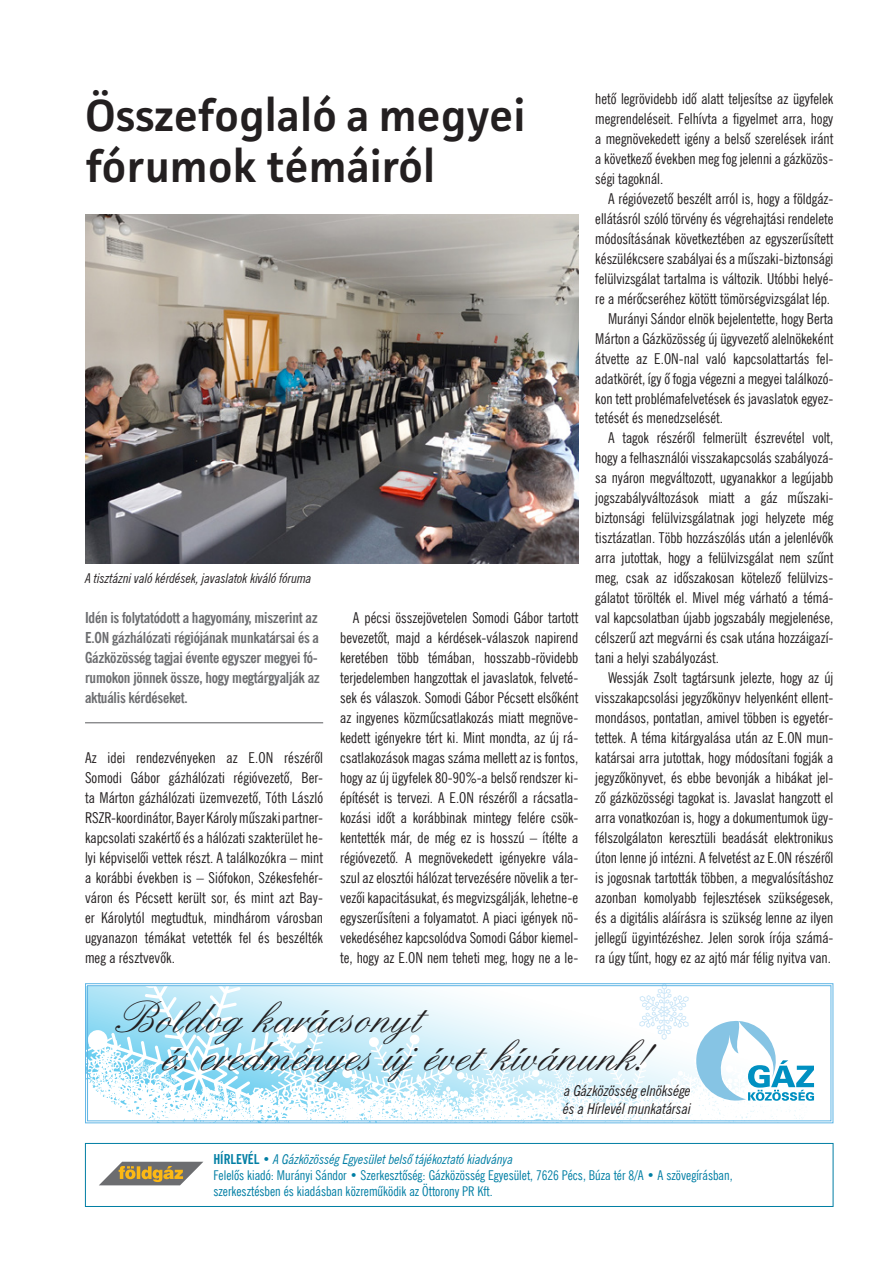
<style>
.page{position:relative;width:893px;height:1263px;background:#fff}
.page>*{position:absolute;margin:0;border:0;box-sizing:border-box;transform-origin:0 0}
.t1{font:46.5px/37.5px "Englische Sch TCE";letter-spacing:-.005em;color:#231f20}
.t2{font:600 45px/51px "Facit";color:#231f20}
.t3{font:15px/20px "News Gothic Condensed";color:#231f20;text-align:justify}
.t4{font:700 condensed 15px/20px "News Gothic";letter-spacing:-.015em;color:#6c6d70}
.t5{font:italic condensed 15px/18px "News Gothic";color:#231f20}
.t6{font:13.5px/16.2px "News Gothic Condensed";color:#007ea4}
.t7{font:italic condensed 13.5px "News Gothic";color:#007ea4}
.t8{font:italic condensed 13.5px "News Gothic";color:#231f20}
.s1{font-weight:700;font-style:normal}
.s2{font-family:"News Gothic Condensed";font-style:normal;font-stretch:normal}
</style>
<div class="page">
<div style="left:85px;top:1143px;width:748px;height:64px;border:1px solid #007ea4"></div>
<svg style="left:99px;top:1162px;width:104px;height:23px"></svg>
<hr style="left:85px;top:722px;width:238px;height:1px;background:#6c6d70">
<img style="left:85px;top:214px;width:493px;height:349px">
<svg style="left:85px;top:983px;width:749px;height:141px"></svg>
<div style="left:87px;top:985px;width:744px;height:136px;border:1px solid #60b5e5"></div>
<svg style="left:639px;top:983px;width:175px;height:121px"></svg>
<h2 class="t2" style="left:85px;top:89px;width:442px">Összefoglaló a megyei fórumok témáiról</h2>
<p class="t3" style="left:595px;top:88px;width:240px">hetô legrövidebb idô alatt teljesítse az ügyfelek megrendeléseit. Felhívta a figyelmet arra, hogy a megnövekedett igény a belsô szerelések iránt a következô években meg fog jelenni a gázközös&shy;ségi tagoknál.</p>
<p class="t3" style="left:608px;top:188px;width:227px">A régióvezetô beszélt arról is, hogy a földgáz-</p>
<p class="t3" style="left:595px;top:208px;width:240px">ellátásról szóló törvény és végrehajtási rendelete</p>
<p class="t3" style="left:595px;top:228px;width:240px">módosításának következtében az egyszerûsített</p>
<p class="t3" style="left:595px;top:248px;width:240px">készülékcsere szabályai és a mûszaki-biztonsági</p>
<p class="t3" style="left:595px;top:268px;width:240px">felülvizsgálat tartalma is változik. Utóbbi helyé-</p>
<p class="t3" style="left:595px;top:288px;width:236px">re a mérôcseréhez kötött tömörségvizsgálat lép.</p>
<p class="t3" style="left:608px;top:308px;width:227px">Murányi Sándor elnök bejelentette, hogy Berta</p>
<p class="t3" style="left:595px;top:328px;width:240px">Márton a Gázközösség új ügyvezetô alelnökeként</p>
<p class="t3" style="left:595px;top:348px;width:240px">átvette az E.ON-nal való kapcsolattartás fel-</p>
<p class="t3" style="left:595px;top:368px;width:240px">adatkörét, így ô fogja végezni a megyei találkozó-</p>
<p class="t3" style="left:595px;top:388px;width:240px">kon tett problémafelvetések és javaslatok egyez-</p>
<p class="t3" style="left:595px;top:408px;width:129px">tetését és menedzselését.</p>
<p class="t3" style="left:608px;top:428px;width:227px">A tagok részérôl felmerült észrevétel volt,</p>
<p class="t3" style="left:595px;top:448px;width:240px">hogy a felhasználói visszakapcsolás szabályozá-</p>
<p class="t3" style="left:595px;top:468px;width:240px">sa nyáron megváltozott, ugyanakkor a legújabb</p>
<p class="t3" style="left:595px;top:488px;width:240px">jogszabályváltozások miatt a gáz mûszaki-</p>
<p class="t3" style="left:595px;top:508px;width:240px">biztonsági felülvizsgálatnak jogi helyzete még</p>
<p class="t3" style="left:595px;top:528px;width:240px">tisztázatlan. Több hozzászólás után a jelenlévôk</p>
<p class="t3" style="left:595px;top:548px;width:240px">arra jutottak, hogy a felülvizsgálat nem szûnt</p>
<p class="t3" style="left:595px;top:568px;width:240px">meg, csak az idôszakosan kötelezô felülvizs-</p>
<p class="t3" style="left:595px;top:588px;width:240px">gálatot törölték el. Mivel még várható a témá-</p>
<p class="t3" style="left:595px;top:608px;width:240px">val kapcsolatban újabb jogszabály megjelenése,</p>
<p class="t3" style="left:595px;top:628px;width:240px">célszerû azt megvárni és csak utána hozzáigazí-</p>
<p class="t3" style="left:595px;top:648px;width:125px">tani a helyi szabályozást.</p>
<p class="t3" style="left:608px;top:668px;width:227px">Wessják Zsolt tagtársunk jelezte, hogy az új</p>
<p class="t3" style="left:595px;top:688px;width:240px">visszakapcsolási jegyzôkönyv helyenként ellent-</p>
<p class="t3" style="left:595px;top:708px;width:240px">mondásos, pontatlan, amivel többen is egyetér-</p>
<p class="t3" style="left:595px;top:728px;width:240px">tettek. A téma kitárgyalása után az E.ON mun-</p>
<p class="t3" style="left:595px;top:748px;width:240px">katársai arra jutottak, hogy módosítani fogják a</p>
<p class="t3" style="left:595px;top:768px;width:240px">jegyzôkönyvet, és ebbe bevonják a hibákat jel-</p>
<p class="t3" style="left:595px;top:788px;width:240px">zô gázközösségi tagokat is. Javaslat hangzott el</p>
<p class="t3" style="left:595px;top:808px;width:240px">arra vonatkozóan is, hogy a dokumentumok ügy-</p>
<p class="t3" style="left:595px;top:828px;width:240px">félszolgálaton keresztüli beadását elektronikus</p>
<p class="t3" style="left:595px;top:848px;width:240px">úton lenne jó intézni. A felvetést az E.ON részérôl</p>
<p class="t3" style="left:595px;top:868px;width:240px">is jogosnak tartották többen, a megvalósításhoz</p>
<p class="t3" style="left:595px;top:888px;width:240px">azonban komolyabb fejlesztések szükségesek,</p>
<p class="t3" style="left:595px;top:908px;width:240px">és a digitális aláírásra is szükség lenne az ilyen</p>
<p class="t3" style="left:595px;top:927px;width:240px">jellegû ügyintézéshez. Jelen sorok írója számá-</p>
<p class="t3" style="left:595px;top:947px;width:237px">ra úgy tûnt, hogy ez az ajtó már félig nyitva van.</p>
<p class="t8" style="left:85px;top:570px;width:228px">A tisztázni való kérdések, javaslatok kiváló fóruma</p>
<p class="t4" style="left:85px;top:608px;width:236px">Idén is folytatódott a hagyomány, miszerint az E.ON gázhálózati régiójának munkatársai és a Gázközösség tagjai évente egyszer megyei fó&shy;rumokon jönnek össze, hogy megtárgyalják az aktuális kérdéseket.</p>
<p class="t3" style="left:340px;top:608px;width:240px;text-indent:13px">A pécsi összejövetelen Somodi Gábor tartott bevezetôt, majd a kérdések-válaszok napirend keretében több témában, hosszabb-rövidebb terjedelemben hangzottak el javaslatok, felveté&shy;sek és válaszok. Somodi Gábor Pécsett elsôként az ingyenes közmûcsatlakozás miatt megnöve&shy;kedett igényekre tért ki. Mint mondta, az új rá&shy;csatlakozások magas száma mellett az is fontos, hogy az új ügyfelek 80-90%-a belsô rendszer ki&shy;építését is tervezi. A E.ON részérôl a rácsatla&shy;kozási idôt a korábbinak mintegy felére csök&shy;kentették már, de még ez is hosszú – ítélte a régióvezetô. A megnövekedett igényekre vála&shy;szul az elosztói hálózat tervezésére növelik a ter&shy;vezôi kapacitásukat, és megvizsgálják, lehetne-e egyszerûsíteni a folyamatot. A piaci igények nö&shy;vekedéséhez kapcsolódva Somodi Gábor kiemel&shy;te, hogy az E.ON nem teheti meg, hogy ne a le-</p>
<p class="t3" style="left:85px;top:748px;width:240px">Az idei rendezvényeken az E.ON részérôl Somodi Gábor gázhálózati régióvezetô, Ber&shy;ta Márton gázhálózati üzemvezetô, Tóth László RSZR-koordinátor, Bayer Károly mûszaki partner&shy;kapcsolati szakértô és a hálózati szakterület he&shy;lyi képviselôi vettek részt. A találkozókra – mint a korábbi években is – Siófokon, Székesfehér&shy;váron és Pécsett került sor, és mint azt Bay&shy;er Károlytól megtudtuk, mindhárom városban ugyanazon témákat vetették fel és beszélték meg a résztvevôk.</p>
<h1 class="t1" style="left:160px;top:1000px;width:490px;text-indent:-46px">Boldog karácsonyt<br>és eredményes új évet kívánunk!</h1>
<p class="t5" style="left:563px;top:1081px;width:129px">a Gázközösség elnöksége és a Hírlevél munkatársai</p>
<p class="t7" style="left:213px;top:1151px;width:301px"><span class="s1">HÍRLEVÉL</span> <span class="s2">•</span> A Gázközösség Egyesület belsõ tájékoztató kiadványa</p>
<p class="t6" style="left:213px;top:1167px;width:521px">Felelõs kiadó: Murányi Sándor • Szerkesztõség: Gázközösség Egyesület, 7626 Pécs, Búza tér 8/A • A szövegírásban, szerkesztésben és kiadásban közremûködik az Öttorony PR Kft.</p>
</div>
